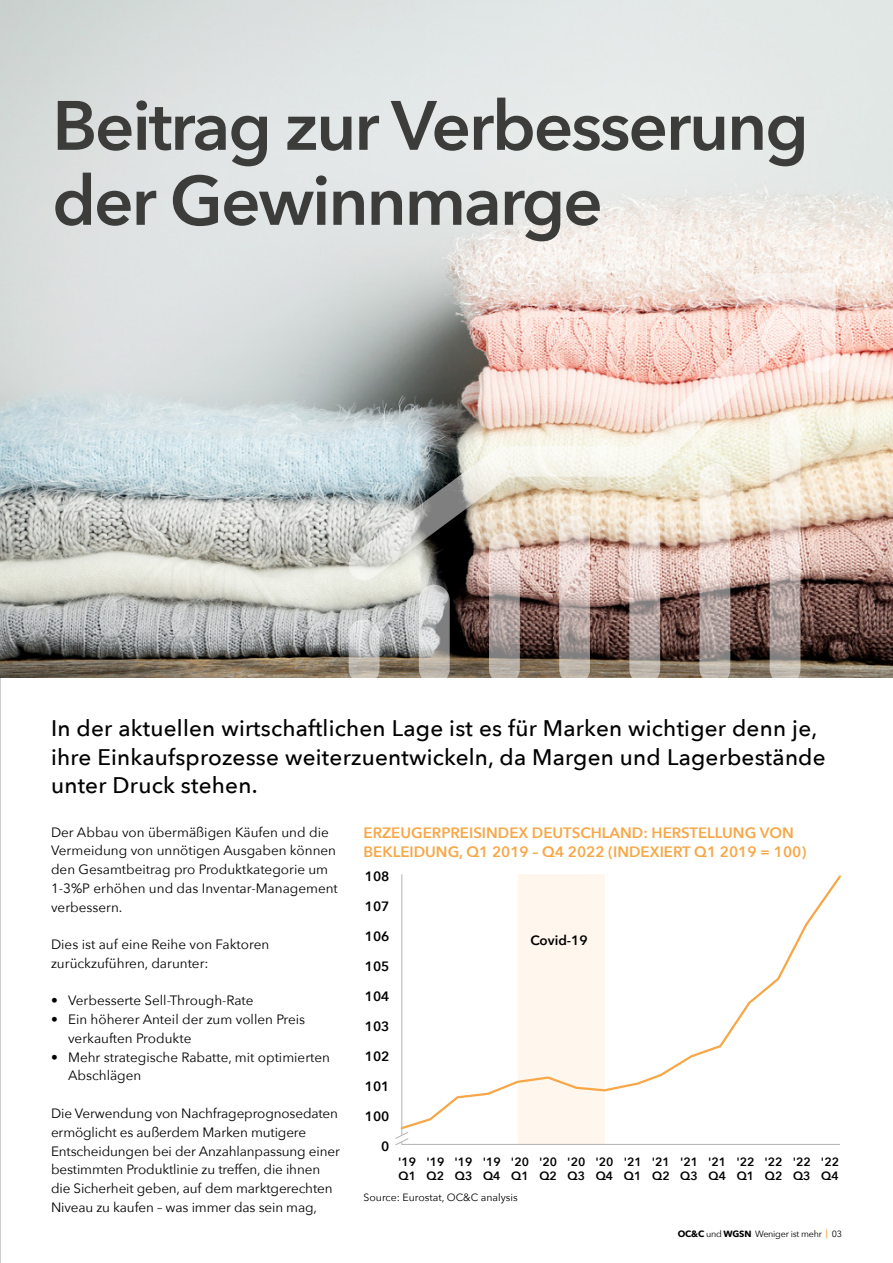
<style>
.page{position:relative;width:893px;height:1263px;background:#fff}
.page>*{position:absolute;margin:0;border:0;box-sizing:border-box;transform-origin:0 0}
.t1{font:600 69px/75px "Avenir Next";letter-spacing:-.03em;color:#3c3c3b}
.t2{font:500 22.5px/28.5px "Avenir Next";letter-spacing:.01em;color:#000}
.t3{font:600 15px/18.8px "Avenir Next";color:#f7a746}
.t4{font:13.5px/18.8px "Avenir Next";color:#000}
.t5{font:600 13.5px "Avenir Next";color:#000}
.t6{font:600 12px/14.4px "Avenir Next";color:#000}
.t7{font:10.5px "Avenir Next";color:#000}
.t8{font:9px "Avenir Next";letter-spacing:-.025em;color:#000}
.s1{font-weight:700}
</style>
<div class="page">
<div style="left:518px;top:874px;width:86px;height:271px;background:#fff7ee"></div>
<hr style="left:402px;top:1144px;width:438px;height:1px;background:#b3b2b2">
<svg style="left:400px;top:874px;width:441px;height:257px"></svg>
<img style="left:0;top:0;width:893px;height:678px">
<svg style="left:395px;top:1131px;width:14px;height:15px"></svg>
<svg style="left:349px;top:619px;width:30px;height:65px;background:#cac8c4"></svg>
<svg style="left:419px;top:585px;width:31px;height:99px;background:#bdbcb9"></svg>
<svg style="left:489px;top:533px;width:31px;height:151px;background:#b0a5a1"></svg>
<svg style="left:559px;top:515px;width:31px;height:169px;background:#baada8"></svg>
<svg style="left:629px;top:515px;width:31px;height:169px;background:#b8aba7"></svg>
<svg style="left:699px;top:463px;width:31px;height:221px;background:#b2a5a1"></svg>
<svg style="left:770px;top:412px;width:30px;height:272px;background:#b0a4a0"></svg>
<img style="left:347px;top:273px;width:489px;height:307px">
<h1 class="t1" style="left:52px;top:87px;width:758px">Beitrag zur Verbesserung der Gewinnmarge</h1>
<h2 class="t2" style="left:51px;top:713px;width:776px">In der aktuellen wirtschaftlichen Lage ist es für Marken wichtiger denn je, ihre Einkaufsprozesse weiterzuentwickeln, da Margen und Lagerbestände unter Druck stehen.</h2>
<p class="t4" style="left:51px;top:822px;width:288px">Der Abbau von übermäßigen Käufen und die Vermeidung von unnötigen Ausgaben können den Gesamtbeitrag pro Produktkategorie um 1-3%P erhöhen und das Inventar-Management verbessern.</p>
<p class="t4" style="left:51px;top:934px;width:220px">Dies ist auf eine Reihe von Faktoren zurückzuführen, darunter:</p>
<p class="t4" style="left:51px;top:991px;width:204px">• Verbesserte Sell-Through-Rate</p>
<p class="t4" style="left:68px;top:1009px;width:239px;text-indent:-17px">• Ein höherer Anteil der zum vollen Preis verkauften Produkte</p>
<p class="t4" style="left:68px;top:1047px;width:263px;text-indent:-17px">• Mehr strategische Rabatte, mit optimierten<br>Abschlägen</p>
<p class="t4" style="left:51px;top:1103px;width:290px">Die Verwendung von Nachfrageprognosedaten ermöglicht es außerdem Marken mutigere Entscheidungen bei der Anzahlanpassung einer bestimmten Produktlinie zu treffen, die ihnen die Sicherheit geben, auf dem marktgerechten Niveau zu kaufen – was immer das sein mag,</p>
<p class="t3" style="left:364px;top:823px;width:444px">ERZEUGERPREISINDEX DEUTSCHLAND: HERSTELLUNG VON<br>BEKLEIDUNG, Q1 2019 – Q4 2022 (INDEXIERT Q1 2019 = 100)</p>
<p class="t5" style="left:365px;top:864px;width:26px">108</p>
<p class="t5" style="left:365px;top:894px;width:26px">107</p>
<p class="t5" style="left:365px;top:924px;width:26px">106</p>
<p class="t5" style="left:365px;top:954px;width:26px">105</p>
<p class="t5" style="left:365px;top:984px;width:26px">104</p>
<p class="t5" style="left:365px;top:1014px;width:26px">103</p>
<p class="t5" style="left:365px;top:1044px;width:26px">102</p>
<p class="t5" style="left:365px;top:1074px;width:26px">101</p>
<p class="t5" style="left:365px;top:1104px;width:26px">100</p>
<p class="t5" style="left:381px;top:1134px;width:10px">0</p>
<p class="t5" style="left:530px;top:928px;width:59px">Covid-19</p>
<p class="t6" style="left:398px;top:1154px;width:20px">'19<br>Q1</p>
<p class="t6" style="left:426px;top:1154px;width:20px">'19<br>Q2</p>
<p class="t6" style="left:455px;top:1154px;width:20px">'19<br>Q3</p>
<p class="t6" style="left:483px;top:1154px;width:20px">'19<br>Q4</p>
<p class="t6" style="left:511px;top:1154px;width:20px">'20<br>Q1</p>
<p class="t6" style="left:539px;top:1154px;width:20px">'20<br>Q2</p>
<p class="t6" style="left:567px;top:1154px;width:20px">'20<br>Q3</p>
<p class="t6" style="left:595px;top:1154px;width:20px">'20<br>Q4</p>
<p class="t6" style="left:624px;top:1154px;width:20px">'21<br>Q1</p>
<p class="t6" style="left:652px;top:1154px;width:20px">'21<br>Q2</p>
<p class="t6" style="left:680px;top:1154px;width:20px">'21<br>Q3</p>
<p class="t6" style="left:708px;top:1154px;width:20px">'21<br>Q4</p>
<p class="t6" style="left:736px;top:1154px;width:20px">'22<br>Q1</p>
<p class="t6" style="left:765px;top:1154px;width:20px">'22<br>Q2</p>
<p class="t6" style="left:793px;top:1154px;width:20px">'22<br>Q3</p>
<p class="t6" style="left:821px;top:1154px;width:20px">'22<br>Q4</p>
<p class="t7" style="left:364px;top:1188px;width:156px">Source: Eurostat, OC&amp;C analysis</p>
<p class="t8" style="left:678px;top:1227px;width:166px"><span class="s1">OC&amp;C</span> und <span class="s1">WGSN</span> Weniger ist mehr <sup>|</sup> 03</p>
</div>
